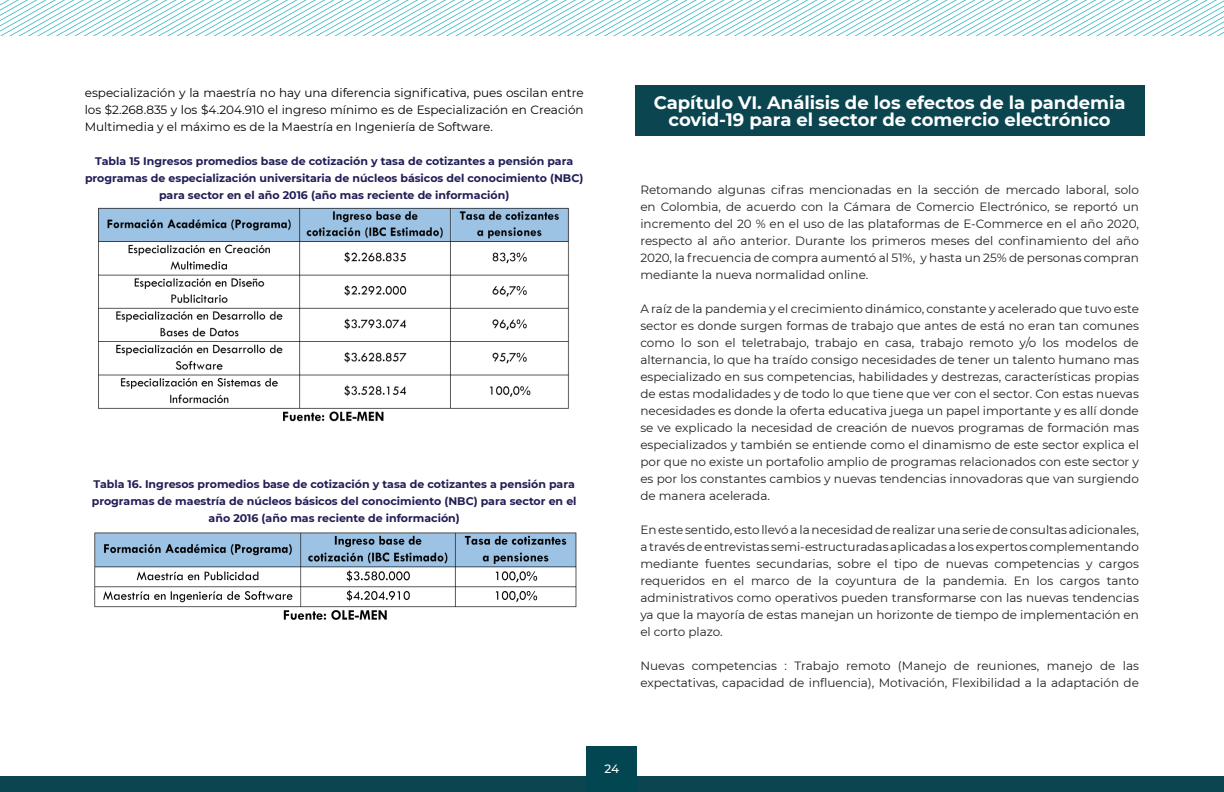
<style>
.page{position:relative;width:1224px;height:792px;background:#fff}
.page>*{position:absolute;margin:0;border:0;box-sizing:border-box;transform-origin:0 0}
.Titulo_1{font:700 18px/17px "Montserrat";color:#fff;text-align:center}
.Estilo_de_párrafo_1{font:12px/17px "Montserrat";color:#231f20;text-align:justify}
.Titulo_2{font:12px/17px "Montserrat";color:#000001;text-align:justify}
.t1{font:500 12px "Montserrat";color:#fff}
.Titulo_tablas{font:700 11px/17px "Montserrat";color:#211d56;text-align:center}
</style>
<div class="page">
<div style="left:0;top:777px;width:1224px;height:15px;background:#0a4550"></div>
<div style="left:587px;top:746px;width:50px;height:46px;background:#024651"></div>
<svg style="left:0;top:0;width:1224px;height:36px"></svg>
<img style="left:98px;top:207px;width:471px;height:215px">
<img style="left:94px;top:532px;width:483px;height:88px">
<div style="left:635px;top:86px;width:510px;height:50px;background:#0a4550"></div>
<p class="Titulo_2" style="left:85px;top:83px;width:500px">especialización y la maestría no hay una diferencia significativa, pues oscilan entre los $2.268.835 y los $4.204.910 el ingreso mínimo es de Especialización en Creación Multimedia y el máximo es de la Maestría en Ingeniería de Software.</p>
<p class="Titulo_tablas" style="left:85px;top:152px;width:500px">Tabla 15 Ingresos promedios base de cotización y tasa de cotizantes a pensión para programas de especialización universitaria de núcleos básicos del conocimiento (NBC) para sector en el año 2016 (año mas reciente de información)</p>
<p class="Titulo_tablas" style="left:92px;top:475px;width:486px">Tabla 16. Ingresos promedios base de cotización y tasa de cotizantes a pensión para programas de maestría de núcleos básicos del conocimiento (NBC) para sector en el año 2016 (año mas reciente de información)</p>
<p class="Titulo_1" style="left:654px;top:93px;width:473px">Capítulo VI. Análisis de los efectos de la pandemia covid-19 para el sector de comercio electrónico</p>
<p class="Estilo_de_párrafo_1" style="left:640px;top:181px;width:500px">Retomando algunas cifras mencionadas en la sección de mercado laboral, solo en Colombia, de acuerdo con la Cámara de Comercio Electrónico, se reportó un incremento del 20 % en el uso de las plataformas de E-Commerce en el año 2020, respecto al año anterior. Durante los primeros meses del confinamiento del año 2020, la frecuencia de compra aumentó al 51%, y hasta un 25% de personas compran mediante la nueva normalidad online.</p>
<p class="Estilo_de_párrafo_1" style="left:640px;top:300px;width:500px">A raíz de la pandemia y el crecimiento dinámico, constante y acelerado que tuvo este sector es donde surgen formas de trabajo que antes de está no eran tan comunes como lo son el teletrabajo, trabajo en casa, trabajo remoto y/o los modelos de alternancia, lo que ha traído consigo necesidades de tener un talento humano mas especializado en sus competencias, habilidades y destrezas, características propias de estas modalidades y de todo lo que tiene que ver con el sector. Con estas nuevas necesidades es donde la oferta educativa juega un papel importante y es allí donde se ve explicado la necesidad de creación de nuevos programas de formación mas especializados y también se entiende como el dinamismo de este sector explica el por que no existe un portafolio amplio de programas relacionados con este sector y es por los constantes cambios y nuevas tendencias innovadoras que van surgiendo de manera acelerada.</p>
<p class="Estilo_de_párrafo_1" style="left:640px;top:521px;width:500px">En este sentido, esto llevó a la necesidad de realizar una serie de consultas adicionales, a través de entrevistas semi-estructuradas aplicadas a los expertos complementando mediante fuentes secundarias, sobre el tipo de nuevas competencias y cargos requeridos en el marco de la coyuntura de la pandemia. En los cargos tanto administrativos como operativos pueden transformarse con las nuevas tendencias ya que la mayoría de estas manejan un horizonte de tiempo de implementación en el corto plazo.</p>
<p class="Estilo_de_párrafo_1" style="left:640px;top:657px;width:500px">Nuevas competencias : Trabajo remoto (Manejo de reuniones, manejo de las expectativas, capacidad de influencia), Motivación, Flexibilidad a la adaptación de</p>
<p class="t1" style="left:605px;top:760px;width:16px">24</p>
</div>
